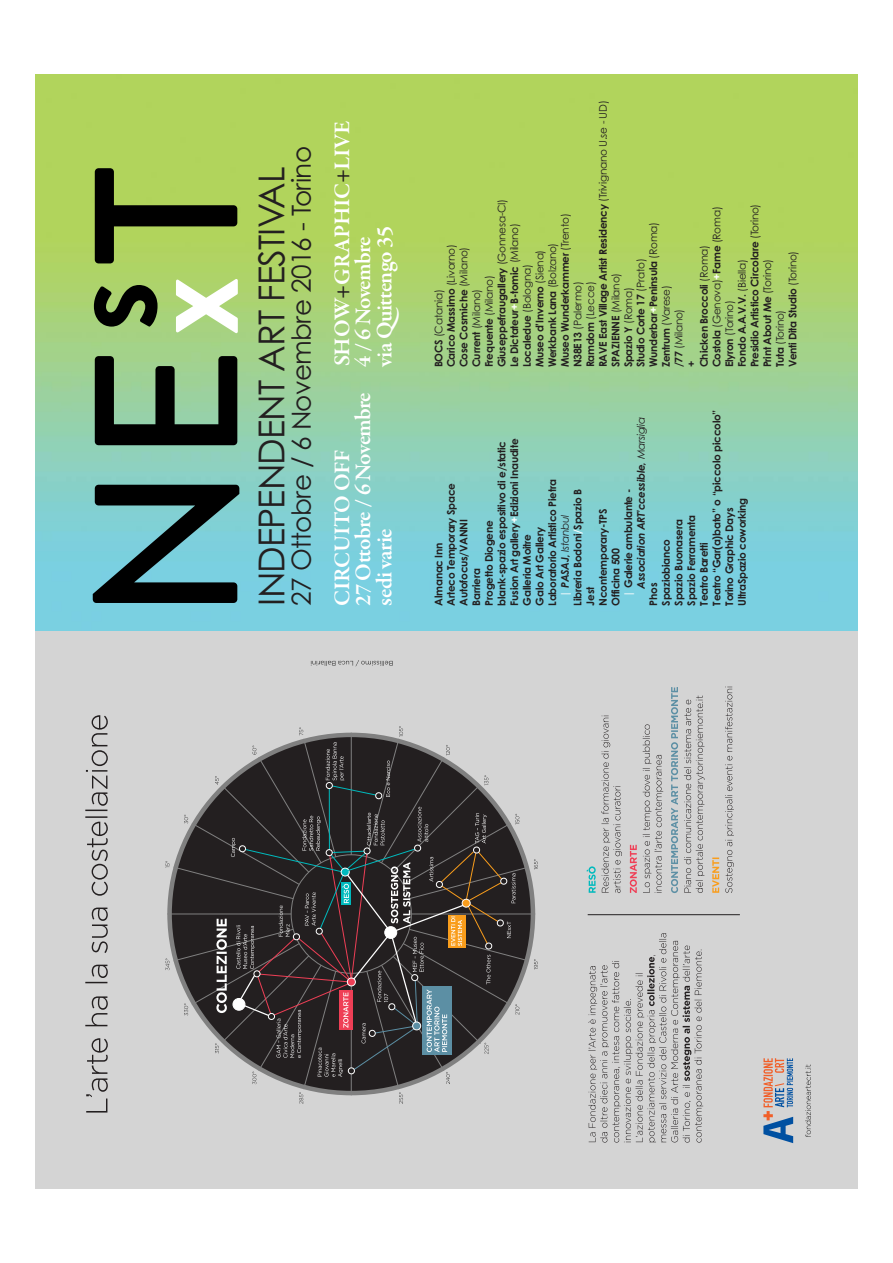
<style>
.page{position:relative;width:893px;height:1263px;background:#fff}
.page>*{position:absolute;margin:0;border:0;box-sizing:border-box;transform-origin:0 0}
.t1{font:35.85px "Century Gothic";letter-spacing:-.025em;color:#231f20}
.t2{font:26.25px "Century Gothic";letter-spacing:-.025em;color:#231f20}
.t3{font:600 22.65px/21px "Garamond Premr Pro";letter-spacing:-.025em;color:#fff}
.t4{font:700 10.5px/12.6px "Century Gothic";letter-spacing:-.025em;color:#231f20}
.t5{font:italic 700 10.5px "Century Gothic";letter-spacing:-.025em;color:#231f20}
.t6{font:italic 10.5px "Century Gothic";letter-spacing:-.025em;color:#231f20}
.s1{color:#231f20}
.s2{font-weight:400}
.s3{color:#fff}
.s4{font-weight:700;font-style:normal;color:#fff}
.s5{font-weight:700}
</style>
<div class="page">
<img style="left:36px;top:74px;width:821px;height:558px">
<svg style="left:93px;top:485px;width:146px;height:118px;background:#436f75"></svg>
<svg style="left:95px;top:356px;width:142px;height:89px;background:#4a644a"></svg>
<svg style="left:95px;top:168px;width:142px;height:95px;background:#778e3f"></svg>
<svg style="left:94px;top:285px;width:63px;height:42px;background:#43532e"></svg>
<svg style="left:176px;top:279px;width:62px;height:54px"></svg>
<div style="left:36px;top:632px;width:821px;height:557px;background:#d4d4d4"></div>
<svg style="left:805px;top:1065px;width:5px;height:72px"></svg>
<svg style="left:763px;top:1058px;width:30px;height:85px"></svg>
<svg style="left:85px;top:715px;width:23px;height:398px"></svg>
<hr style="left:587px;top:914px;width:152px;height:1px;background:#231f20">
<svg style="left:725px;top:687px;width:8px;height:206px"></svg>
<svg style="left:712px;top:858px;width:7px;height:35px"></svg>
<svg style="left:684px;top:696px;width:20px;height:197px"></svg>
<svg style="left:671px;top:687px;width:7px;height:206px"></svg>
<svg style="left:629px;top:724px;width:34px;height:169px"></svg>
<svg style="left:601px;top:716px;width:21px;height:177px"></svg>
<svg style="left:586px;top:866px;width:9px;height:27px"></svg>
<svg style="left:588px;top:933px;width:115px;height:210px"></svg>
<svg style="left:311px;top:660px;width:81px;height:6px"></svg>
<svg style="left:166px;top:726px;width:372px;height:378px"></svg>
<h2 class="t2" style="left:291px;top:606px;width:461px;rotate:-90deg">27 Ottobre / 6 Novembre 2016 - Torino</h2>
<h1 class="t1" style="left:258px;top:606px;width:441px;rotate:-90deg">INDEPENDENT ART FESTIVAL</h1>
<h3 class="t3" style="left:334px;top:367px;width:247px;rotate:-90deg">SHOW<span class="s1">+</span>GRAPHIC<span class="s1">+</span>LIVE<br>4 / 6 Novembre<br>via Quittengo 35</h3>
<h3 class="t3" style="left:334px;top:606px;width:215px;rotate:-90deg">CIRCUITO OFF<br>27 Ottobre / 6 Novembre sedi varie</h3>
<p class="t4" style="left:433px;top:367px;width:268px;rotate:-90deg">BOCS <span class="s2">(Catania)<br></span>Carico Massimo <span class="s2">(Livorno)<br></span>Cose Cosmiche <span class="s2">(Milano)<br></span>Current <span class="s2">(Milano)<br></span>Frequente <span class="s2">(Milano)<br></span>Giuseppefraugallery <span class="s2">(Gonnesa-CI)<br></span>Le Dictateur<span class="s3">+</span>B-tomic <span class="s2">(Milano)<br></span>Localedue <span class="s2">(Bologna)<br></span>Museo d’Inverno <span class="s2">(Siena)<br></span>Werkbank Lana <span class="s2">(Bolzano)<br></span>Museo Wunderkammer <span class="s2">(Trento)<br></span>N38E13 <span class="s2">(Palermo)<br></span>Ramdom <span class="s2">(Lecce)<br></span>RAVE East Village Artist Residency <span class="s2">(Trivignano U.se - UD)<br></span>SPAZIENNE <span class="s2">(Milano)<br></span>Spazio Y <span class="s2">(Roma)<br></span>Studio Corte 17 <span class="s2">(Prato)<br></span>Wunderbar<span class="s3">+</span>Peninsula <span class="s2">(Roma)<br></span>Zentrum <span class="s2">(Varese)<br></span>/77 <span class="s2">(Milano)<br></span>+<br>Chicken Broccoli <span class="s2">(Roma)<br></span>Costola <span class="s2">(Genova)</span><span class="s3">+</span>Fame <span class="s2">(Roma)<br></span>Elyron <span class="s2">(Torino)<br></span>Fondo A.A.V.V. <span class="s2">(Biella)<br></span>Presidio Artistico Circolare <span class="s2">(Torino)<br></span>Print About Me <span class="s2">(Torino)<br></span>Tuta <span class="s2">(Torino)<br></span>Venti Dita Studio <span class="s2">(Torino)</span></p>
<p class="t4" style="left:711px;top:606px;width:198px;rotate:-90deg">Teatro “Gar(a)bato” o “piccolo piccolo”</p>
<p class="t5" style="left:635px;top:589px;width:174px;rotate:-90deg">Association ART’ccessible, <span class="s2">Marsiglia</span></p>
<p class="t4" style="left:496px;top:606px;width:166px;rotate:-90deg">blank-spazio espositivo di e/static</p>
<p class="t4" style="left:509px;top:606px;width:168px;rotate:-90deg">Fusion Art gallery<span class="s3">+</span>Edizioni Inaudite</p>
<p class="t4" style="left:547px;top:606px;width:128px;rotate:-90deg">Laboratorio Artistico Pietra</p>
<p class="t4" style="left:446px;top:606px;width:124px;rotate:-90deg">Arteco Temporary Space</p>
<p class="t4" style="left:572px;top:606px;width:118px;rotate:-90deg">Libreria Bodoni<span class="s3">/</span>Spazio B</p>
<p class="t4" style="left:623px;top:597px;width:109px;rotate:-90deg"><span class="s3">|</span> Galerie ambulante -</p>
<p class="t4" style="left:724px;top:606px;width:100px;rotate:-90deg">Torino Graphic Days</p>
<p class="t4" style="left:736px;top:606px;width:109px;rotate:-90deg">UltraSpazio coworking</p>
<p class="t4" style="left:597px;top:606px;width:98px;rotate:-90deg">Ncontemporary-TPS</p>
<p class="t6" style="left:561px;top:597px;width:84px;rotate:-90deg"><span class="s4">|</span> <span class="s5">PASAJ,</span> Istanbul</p>
<p class="t4" style="left:673px;top:606px;width:88px;rotate:-90deg">Spazio Buonasera</p>
<p class="t4" style="left:686px;top:606px;width:92px;rotate:-90deg">Spazio Ferramenta</p>
<p class="t4" style="left:458px;top:606px;width:88px;rotate:-90deg">Autofocus/VANNI</p>
<p class="t4" style="left:484px;top:606px;width:87px;rotate:-90deg">Progetto Diogene</p>
<p class="t4" style="left:521px;top:606px;width:73px;rotate:-90deg">Galleria Moitre</p>
<p class="t4" style="left:534px;top:606px;width:80px;rotate:-90deg">Galo Art Gallery</p>
<p class="t4" style="left:661px;top:606px;width:68px;rotate:-90deg">Spaziobianco</p>
<p class="t4" style="left:698px;top:606px;width:64px;rotate:-90deg">Teatro Baretti</p>
<p class="t4" style="left:433px;top:606px;width:65px;rotate:-90deg">Almanac Inn</p>
<p class="t4" style="left:610px;top:606px;width:59px;rotate:-90deg">Officina 500</p>
<p class="t4" style="left:471px;top:606px;width:39px;rotate:-90deg">Barriera</p>
<p class="t4" style="left:648px;top:606px;width:24px;rotate:-90deg">Phos</p>
<p class="t4" style="left:585px;top:606px;width:20px;rotate:-90deg">Jest</p>
</div>
